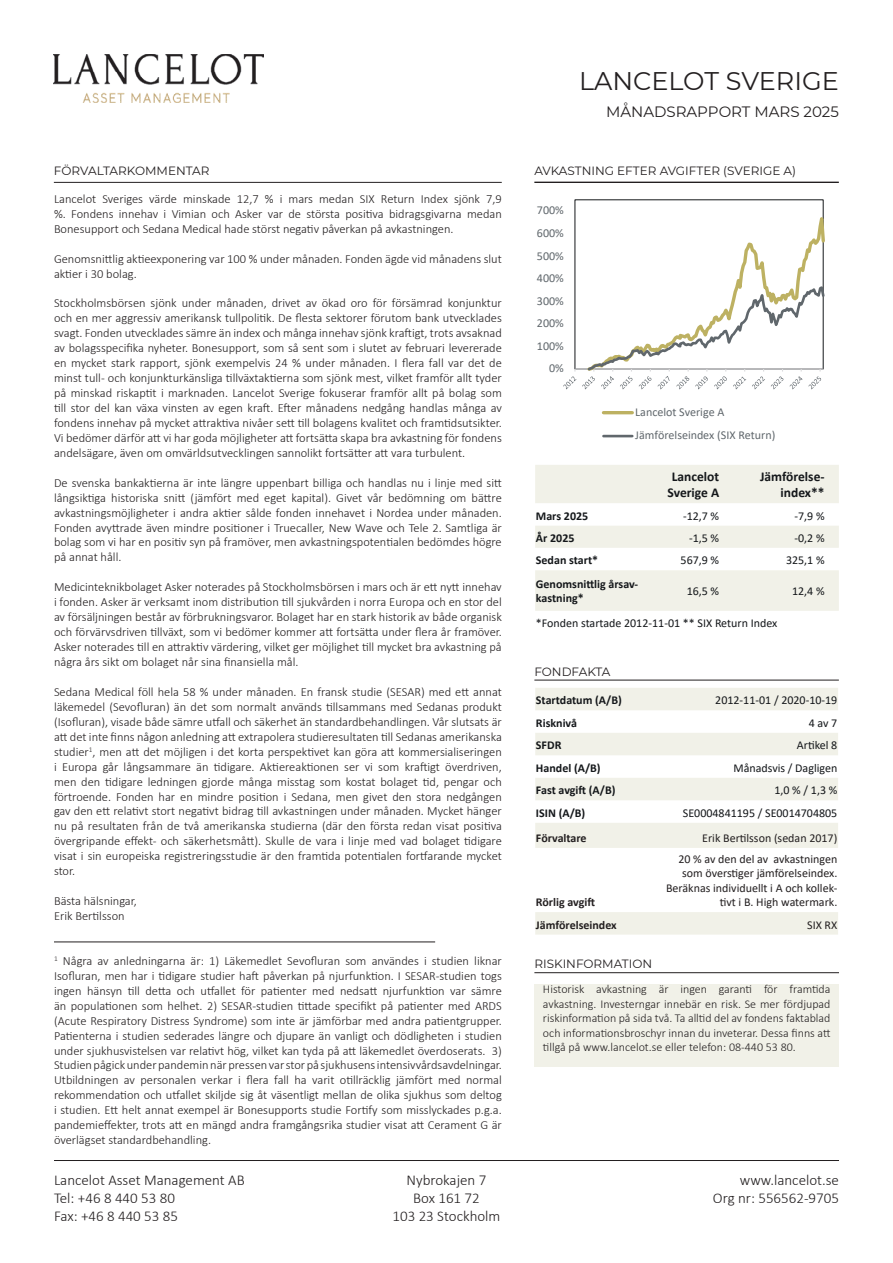
<style>
.page{position:relative;width:893px;height:1263px;background:#fff}
.page>*{position:absolute;margin:0;border:0;box-sizing:border-box;transform-origin:0 0}
.t1{font:25.5px "Montserrat";color:#231f20}
.t2{font:300 15px/18px "Calibri";color:#231f20}
.t3{font:15px "Montserrat";color:#231f20}
.t4{font:700 13.5px/16.2px "Calibri";color:#14171a;text-align:center}
.t5{font:300 12.45px/15px "Calibri";color:#231f20;text-align:justify}
.t6{font:300 12px/14.4px "Calibri";color:#231f20;text-align:justify}
.t7{font:12px "Calibri";color:#14171a}
.t8{font:12px/14.4px "Calibri";color:#231f20;text-align:right}
.t9{font:700 12px/14.4px "Calibri";color:#14171a}
.t10{font:12px "Montserrat";color:#231f20}
.t11{font:12px/23.5px "Calibri";color:#60676c}
.t12{font:700 12px "Calibri";color:#231f20}
</style>
<div class="page">
<hr style="left:534px;top:182px;width:305px;height:1px;background:#231f20">
<hr style="left:54px;top:182px;width:448px;height:1px;background:#231f20">
<hr style="left:54px;top:1160px;width:785px;height:1px;background:#231f20">
<hr style="left:534px;top:680px;width:305px;height:1px;background:#231f20">
<div style="left:535px;top:688px;width:303px;height:22px;background:#f1f1e8"></div>
<div style="left:535px;top:733px;width:303px;height:22px;background:#f1f1e8"></div>
<svg style="left:535px;top:778px;width:303px;height:157px"></svg>
<svg style="left:535px;top:465px;width:304px;height:146px"></svg>
<img style="left:54px;top:54px;width:210px;height:49px">
<hr style="left:534px;top:972px;width:305px;height:1px;background:#231f20">
<div style="left:534px;top:984px;width:305px;height:82px;background:#f1f1e8"></div>
<hr style="left:575px;top:368px;width:248px;height:2px;background:#dbdbdd">
<svg style="left:563px;top:369px;width:13px;height:20px"></svg>
<svg style="left:582px;top:200px;width:242px;height:189px"></svg>
<hr style="left:603px;top:411px;width:29px;height:3px;background:#bdb162">
<hr style="left:603px;top:435px;width:29px;height:2px;background:#60676c">
<hr style="left:54px;top:941px;width:381px;height:1px;background:#231f20">
<h1 class="t1" style="left:579px;top:63px;width:261px">LANCELOT SVERIGE</h1>
<p class="t3" style="left:606px;top:101px;width:234px">MÅNADSRAPPORT MARS 2025</p>
<p class="t10" style="left:54px;top:162px;width:157px">FÖRVALTARKOMMENTAR</p>
<p class="t10" style="left:534px;top:162px;width:263px">AVKASTNING EFTER AVGIFTER (SVERIGE A)</p>
<p class="t5" style="left:54px;top:191px;width:449px">Lancelot Sveriges värde minskade 12,7 % i mars medan SIX Return Index sjönk 7,9 %. Fondens innehav i Vimian och Asker var de största positiva bidragsgivarna medan Bonesupport och Sedana Medical hade störst negativ påverkan på avkastningen.</p>
<p class="t5" style="left:54px;top:251px;width:449px">Genomsnittlig aktieexponering var 100 % under månaden. Fonden ägde vid månadens slut aktier i 30 bolag.</p>
<p class="t5" style="left:54px;top:296px;width:449px">Stockholmsbörsen sjönk under månaden, drivet av ökad oro för försämrad konjunktur och en mer aggressiv amerikansk tullpolitik. De flesta sektorer förutom bank utvecklades svagt. Fonden utvecklades sämre än index och många innehav sjönk kraftigt, trots avsaknad av bolagsspecifika nyheter. Bonesupport, som så sent som i slutet av februari levererade en mycket stark rapport, sjönk exempelvis 24 % under månaden. I flera fall var det de minst tull- och konjunkturkänsliga tillväxtaktierna som sjönk mest, vilket framför allt tyder på minskad riskaptit i marknaden. Lancelot Sverige fokuserar framför allt på bolag som till stor del kan växa vinsten av egen kraft. Efter månadens nedgång handlas många av fondens innehav på mycket attraktiva nivåer sett till bolagens kvalitet och framtidsutsikter.<br>Vi bedömer därför att vi har goda möjligheter att fortsätta skapa bra avkastning för fondens andelsägare, även om omvärldsutvecklingen sannolikt fortsätter att vara turbulent.</p>
<p class="t5" style="left:54px;top:475px;width:449px">De svenska bankaktierna är inte längre uppenbart billiga och handlas nu i linje med sitt långsiktiga historiska snitt (jämfört med eget kapital). Givet vår bedömning om bättre avkastningsmöjligheter i andra aktier sålde fonden innehavet i Nordea under månaden.<br>Fonden avyttrade även mindre positioner i Truecaller, New Wave och Tele 2. Samtliga är bolag som vi har en positiv syn på framöver, men avkastningspotentialen bedömdes högre på annat håll.</p>
<p class="t5" style="left:54px;top:579px;width:449px">Medicinteknikbolaget Asker noterades på Stockholmsbörsen i mars och är ett nytt innehav i fonden. Asker är verksamt inom distribution till sjukvården i norra Europa och en stor del av försäljningen består av förbrukningsvaror. Bolaget har en stark historik av både organisk och förvärvsdriven tillväxt, som vi bedömer kommer att fortsätta under flera år framöver.<br>Asker noterades till en attraktiv värdering, vilket ger möjlighet till mycket bra avkastning på några års sikt om bolaget når sina finansiella mål.</p>
<p class="t5" style="left:54px;top:684px;width:449px">Sedana Medical föll hela 58 % under månaden. En fransk studie (SESAR) med ett annat läkemedel (Sevofluran) än det som normalt används tillsammans med Sedanas produkt (Isofluran), visade både sämre utfall och säkerhet än standardbehandlingen. Vår slutsats är att det inte finns någon anledning att extrapolera studieresultaten till Sedanas amerikanska studier<sup>1</sup>, men att det möjligen i det korta perspektivet kan göra att kommersialiseringen i Europa går långsammare än tidigare. Aktiereaktionen ser vi som kraftigt överdriven, men den tidigare ledningen gjorde många misstag som kostat bolaget tid, pengar och förtroende. Fonden har en mindre position i Sedana, men givet den stora nedgången gav den ett relativt stort negativt bidrag till avkastningen under månaden. Mycket hänger nu på resultaten från de två amerikanska studierna (där den första redan visat positiva övergripande effekt- och säkerhetsmått). Skulle de vara i linje med vad bolaget tidigare visat i sin europeiska registreringsstudie är den framtida potentialen fortfarande mycket stor.</p>
<p class="t5" style="left:54px;top:893px;width:85px">Bästa hälsningar,<br>Erik Bertilsson</p>
<p class="t5" style="left:54px;top:953px;width:449px"><sup>1</sup> Några av anledningarna är: 1) Läkemedlet Sevofluran som användes i studien liknar Isofluran, men har i tidigare studier haft påverkan på njurfunktion. I SESAR-studien togs ingen hänsyn till detta och utfallet för patienter med nedsatt njurfunktion var sämre än populationen som helhet. 2) SESAR-studien tittade specifikt på patienter med ARDS (Acute Respiratory Distress Syndrome) som inte är jämförbar med andra patientgrupper.<br>Patienterna i studien sederades längre och djupare än vanligt och dödligheten i studien under sjukhusvistelsen var relativt hög, vilket kan tyda på att läkemedlet överdoserats. 3)<br>Studien pågick under pandemin när pressen var stor på sjukhusens intensivvårdsavdelningar.<br>Utbildningen av personalen verkar i flera fall ha varit otillräcklig jämfört med normal rekommendation och utfallet skiljde sig åt väsentligt mellan de olika sjukhus som deltog i studien. Ett helt annat exempel är Bonesupports studie Fortify som misslyckades p.g.a. pandemieffekter, trots att en mängd andra framgångsrika studier visat att Cerament G är överlägset standardbehandling.</p>
<p class="t11" style="left:537px;top:198px;width:28px">700%</p>
<p class="t11" style="left:537px;top:221px;width:28px">600%</p>
<p class="t11" style="left:537px;top:243px;width:28px">500%</p>
<p class="t11" style="left:537px;top:266px;width:28px">400%</p>
<p class="t11" style="left:537px;top:289px;width:28px">300%</p>
<p class="t11" style="left:537px;top:311px;width:28px">200%</p>
<p class="t11" style="left:537px;top:334px;width:28px">100%</p>
<p class="t11" style="left:549px;top:356px;width:16px">0%</p>
<p class="t11" style="left:635px;top:400px;width:142px">Lancelot Sverige A<br>Jämförelseindex (SIX Return)</p>
<p class="t4" style="left:667px;top:468px;width:53px">Lancelot<br>Sverige A</p>
<p class="t4" style="left:760px;top:468px;width:66px;text-align:right">Jämförelse&shy;index**</p>
<p class="t9" style="left:536px;top:508px;width:54px">Mars 2025</p>
<p class="t7" style="left:683px;top:507px;width:38px">-12,7 %</p>
<p class="t7" style="left:794px;top:507px;width:32px">-7,9 %</p>
<p class="t9" style="left:536px;top:530px;width:40px">År 2025</p>
<p class="t7" style="left:689px;top:529px;width:32px">-1,5 %</p>
<p class="t7" style="left:794px;top:529px;width:32px">-0,2 %</p>
<p class="t9" style="left:536px;top:553px;width:64px">Sedan start*</p>
<p class="t7" style="left:681px;top:552px;width:40px">567,9 %</p>
<p class="t7" style="left:786px;top:552px;width:40px">325,1 %</p>
<p class="t9" style="left:536px;top:576px;width:104px">Genomsnittlig årsav&shy;kastning*</p>
<p class="t7" style="left:687px;top:583px;width:34px">16,5 %</p>
<p class="t7" style="left:792px;top:583px;width:34px">12,4 %</p>
<p class="t7" style="left:536px;top:615px;width:243px">*Fonden startade 2012-11-01 ** SIX Return Index</p>
<p class="t10" style="left:534px;top:663px;width:78px">FONDFAKTA</p>
<p class="t9" style="left:536px;top:693px;width:87px">Startdatum (A/B)</p>
<p class="t7" style="left:715px;top:692px;width:124px">2012-11-01 / 2020-10-19</p>
<p class="t9" style="left:536px;top:715px;width:43px">Risknivå</p>
<p class="t7" style="left:809px;top:714px;width:30px">4 av 7</p>
<p class="t9" style="left:536px;top:738px;width:27px">SFDR</p>
<p class="t7" style="left:797px;top:737px;width:42px">Artikel 8</p>
<p class="t9" style="left:536px;top:760px;width:66px">Handel (A/B)</p>
<p class="t7" style="left:733px;top:759px;width:105px">Månadsvis / Dagligen</p>
<p class="t9" style="left:536px;top:783px;width:81px">Fast avgift (A/B)</p>
<p class="t7" style="left:774px;top:782px;width:64px">1,0 % / 1,3 %</p>
<p class="t9" style="left:536px;top:805px;width:51px">ISIN (A/B)</p>
<p class="t7" style="left:683px;top:804px;width:156px">SE0004841195 / SE0014704805</p>
<p class="t12" style="left:536px;top:829px;width:52px">Förvaltare</p>
<p class="t8" style="left:702px;top:830px;width:137px">Erik Bertilsson (sedan 2017)</p>
<p class="t12" style="left:536px;top:894px;width:61px">Rörlig avgift</p>
<p class="t8" style="left:666px;top:851px;width:173px">20 % av den del av avkastningen som överstiger jämförelseindex.<br>Beräknas individuellt i A och kollek&shy;tivt i B. High watermark.</p>
<p class="t12" style="left:536px;top:916px;width:82px">Jämförelseindex</p>
<p class="t8" style="left:807px;top:917px;width:32px">SIX RX</p>
<p class="t10" style="left:534px;top:956px;width:119px">RISKINFORMATION</p>
<p class="t6" style="left:543px;top:982px;width:289px">Historisk avkastning är ingen garanti för framtida avkastning. Investerngar innebär en risk. Se mer fördjupad riskinformation på sida två. Ta alltid del av fondens faktablad och informationsbroschyr innan du inveterar. Dessa finns att tillgå på www.lancelot.se eller telefon: 08-440 53 80.</p>
<p class="t2" style="left:54px;top:1171px;width:192px">Lancelot Asset Management AB<br>Tel: +46 8 440 53 80<br>Fax: +46 8 440 53 85</p>
<p class="t2" style="left:392px;top:1171px;width:109px;text-align:center">Nybrokajen 7<br>Box 161 72<br>103 23 Stockholm</p>
<p class="t2" style="left:713px;top:1171px;width:128px;text-align:right">www.lancelot.se<br>Org nr: 556562-9705</p>
</div>
